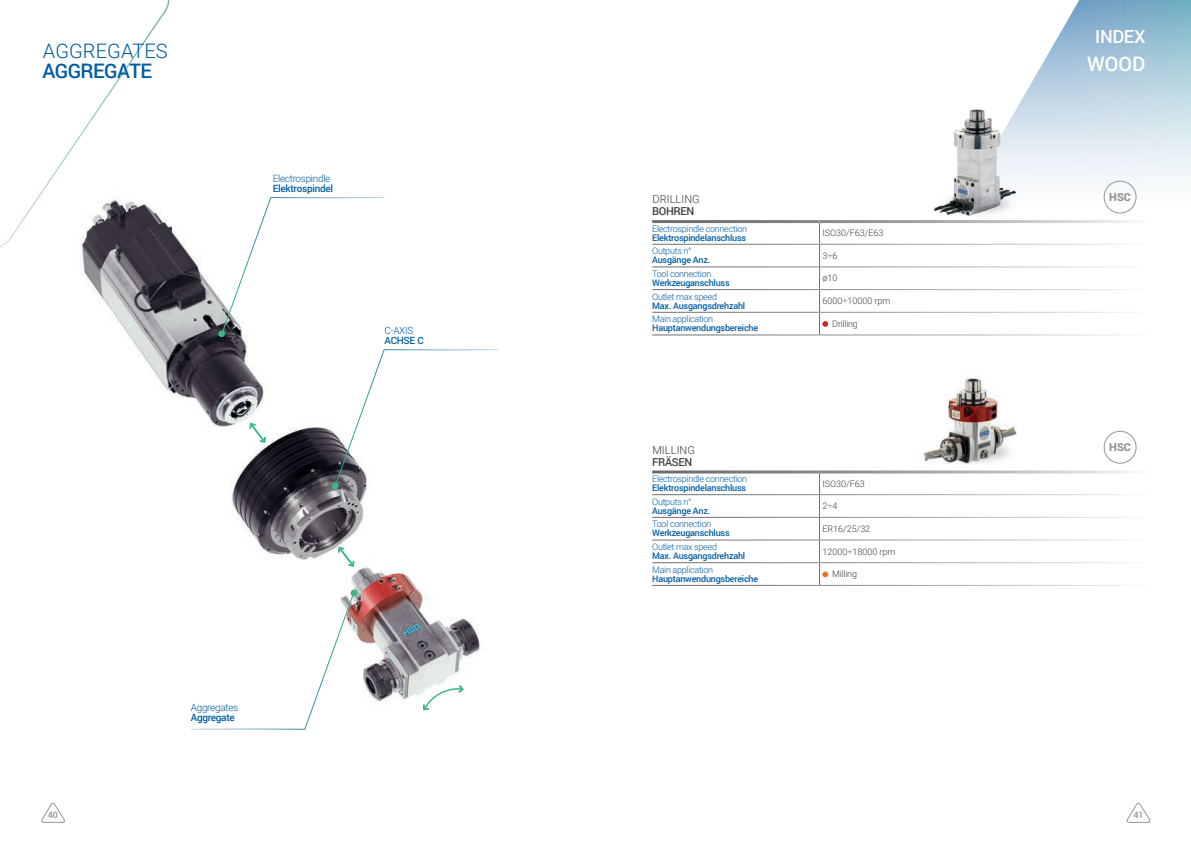
<style>
.page{position:relative;width:1191px;height:842px;background:#fff}
.page>*{position:absolute;margin:0;border:0;box-sizing:border-box;transform-origin:0 0}
.t1{font:300 20px "Roboto";letter-spacing:.005em;color:#015ca3}
.t2{font:500 20px "Roboto";letter-spacing:-.03em;color:#015ca3}
.t3{font:500 20px "Roboto";color:#fff}
.t4{font:500 18px "Roboto";letter-spacing:-.02em;color:#fff}
.t5{font:300 11px "Roboto";letter-spacing:.005em;color:#3e3e3f}
.t6{font:500 11px "Roboto";letter-spacing:-.03em;color:#3e3e3f}
.t7{font:900 11px "Roboto";color:#939598}
.t8{font:300 10px "Roboto";letter-spacing:-.03em;color:#015ca3}
.t9{font:500 10px "Roboto";letter-spacing:-.03em;color:#015ca3}
.t10{font:500 9px "Roboto";letter-spacing:-.025em;color:#015ca3}
.t11{font:300 9px "Roboto";letter-spacing:-.03em;color:#015ca3}
.t12{font:300 9px "Roboto";color:#3e3e3f}
.t13{font:300 9px "Roboto";letter-spacing:-.02em;color:#3e3e3f}
.t14{font:500 9px "Roboto";color:#939598}
</style>
<div class="page">
<svg style="left:41px;top:803px;width:24px;height:20px"></svg>
<svg style="left:1126px;top:803px;width:24px;height:20px"></svg>
<img style="left:82px;top:231px;width:398px;height:471px">
<svg style="left:0;top:0;width:173px;height:252px"></svg>
<svg style="left:1020px;top:0;width:171px;height:214px"></svg>
<img style="left:923px;top:377px;width:94px;height:85px">
<svg style="left:221px;top:197px;width:164px;height:138px"></svg>
<div style="left:218px;top:330px;width:7px;height:7px;background:#38b983;border-radius:50%"></div>
<svg style="left:334px;top:349px;width:164px;height:138px"></svg>
<div style="left:332px;top:482px;width:6px;height:7px;background:#38b983;border-radius:50%"></div>
<svg style="left:249px;top:423px;width:17px;height:20px"></svg>
<svg style="left:338px;top:547px;width:16px;height:20px"></svg>
<svg style="left:190px;top:592px;width:165px;height:138px"></svg>
<div style="left:350px;top:590px;width:7px;height:6px;background:#38b983;border-radius:50%"></div>
<svg style="left:423px;top:685px;width:41px;height:26px"></svg>
<img style="left:934px;top:435px;width:83px;height:29px">
<img style="left:933px;top:103px;width:88px;height:111px">
<img style="left:934px;top:187px;width:85px;height:29px">
<svg style="left:819px;top:473px;width:9px;height:112px"></svg>
<svg style="left:819px;top:223px;width:9px;height:112px"></svg>
<div style="left:1103px;top:181px;width:33px;height:32px;border:1px solid #939598;border-radius:50%"></div>
<div style="left:1103px;top:431px;width:33px;height:33px;border:1px solid #939598;border-radius:50%"></div>
<p class="t1" style="left:43px;top:36px;width:126px">AGGREGATES</p>
<p class="t2" style="left:43px;top:56px;width:111px">AGGREGATE</p>
<p class="t8" style="left:273px;top:171px;width:59px">Electrospindle</p>
<p class="t9" style="left:273px;top:181px;width:62px">Elektrospindel</p>
<p class="t8" style="left:384px;top:324px;width:30px">C-AXIS</p>
<p class="t9" style="left:384px;top:334px;width:41px">ACHSE C</p>
<p class="t8" style="left:191px;top:700px;width:49px">Aggregates</p>
<p class="t9" style="left:191px;top:710px;width:45px">Aggregate</p>
<p class="t5" style="left:652px;top:192px;width:49px">DRILLING</p>
<p class="t6" style="left:652px;top:204px;width:44px">BOHREN</p>
<p class="t11" style="left:652px;top:222px;width:96px">Electrospindle connection</p>
<p class="t10" style="left:652px;top:231px;width:96px">Elektrospindelanschluss</p>
<p class="t11" style="left:652px;top:245px;width:41px">Outputs n°</p>
<p class="t10" style="left:652px;top:254px;width:60px">Ausgänge Anz.</p>
<p class="t11" style="left:652px;top:267px;width:61px">Tool connection</p>
<p class="t10" style="left:652px;top:276px;width:79px">Werkzeuganschluss</p>
<p class="t12" style="left:822px;top:227px;width:63px">ISO30/F63/E63</p>
<p class="t12" style="left:822px;top:249px;width:17px">3÷6</p>
<p class="t12" style="left:822px;top:272px;width:16px">ø10</p>
<p class="t11" style="left:652px;top:290px;width:66px">Outlet max speed</p>
<p class="t10" style="left:652px;top:299px;width:94px">Max. Ausgangsdrehzahl</p>
<p class="t12" style="left:822px;top:295px;width:70px">6000÷10000 rpm</p>
<p class="t11" style="left:652px;top:313px;width:62px">Main application</p>
<p class="t10" style="left:652px;top:322px;width:107px">Hauptanwendungsbereiche</p>
<p class="t13" style="left:832px;top:317px;width:27px">Drilling</p>
<p class="t5" style="left:652px;top:442px;width:44px">MILLING</p>
<p class="t6" style="left:652px;top:454px;width:42px">FRÄSEN</p>
<p class="t11" style="left:652px;top:472px;width:96px">Electrospindle connection</p>
<p class="t10" style="left:652px;top:481px;width:96px">Elektrospindelanschluss</p>
<p class="t11" style="left:652px;top:495px;width:41px">Outputs n°</p>
<p class="t10" style="left:652px;top:504px;width:60px">Ausgänge Anz.</p>
<p class="t11" style="left:652px;top:518px;width:61px">Tool connection</p>
<p class="t10" style="left:652px;top:527px;width:79px">Werkzeuganschluss</p>
<p class="t12" style="left:822px;top:477px;width:44px">ISO30/F63</p>
<p class="t12" style="left:822px;top:500px;width:17px">2÷4</p>
<p class="t12" style="left:822px;top:522px;width:49px">ER16/25/32</p>
<p class="t11" style="left:652px;top:541px;width:66px">Outlet max speed</p>
<p class="t10" style="left:652px;top:549px;width:94px">Max. Ausgangsdrehzahl</p>
<p class="t12" style="left:822px;top:545px;width:75px">12000÷18000 rpm</p>
<p class="t11" style="left:652px;top:563px;width:62px">Main application</p>
<p class="t10" style="left:652px;top:572px;width:107px">Hauptanwendungsbereiche</p>
<p class="t13" style="left:832px;top:568px;width:26px">Milling</p>
<p class="t4" style="left:1095px;top:24px;width:52px">INDEX</p>
<p class="t3" style="left:1087px;top:49px;width:60px">WOOD</p>
<p class="t7" style="left:1109px;top:189px;width:23px">HSC</p>
<p class="t7" style="left:1109px;top:439px;width:23px">HSC</p>
<p class="t14" style="left:48px;top:808px;width:12px">40</p>
<p class="t14" style="left:1133px;top:808px;width:12px">41</p>
</div>
